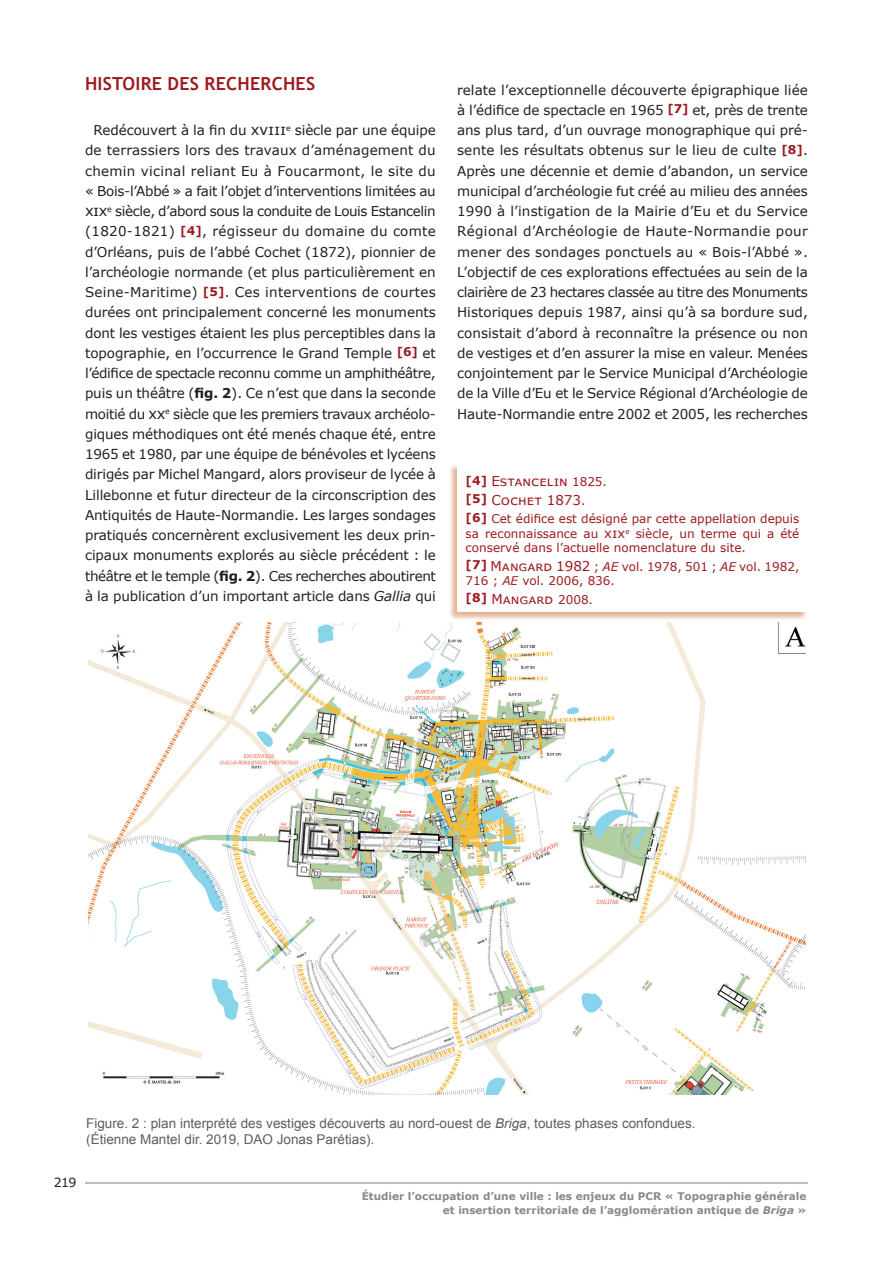
<style>
.page{position:relative;width:893px;height:1263px;background:#fff}
.page>*{position:absolute;margin:0;border:0;box-sizing:border-box;transform-origin:0 0}
.t1{font:700 18px "Trebuchet MS";letter-spacing:.015em;color:#9d1b1e}
.t2{font:13.5px/20.2px "Verdana";letter-spacing:-.01em;color:#231f20;text-align:justify}
.t3{font:13.5px/16.5px "Arial";color:#5b5f60}
.t4{font:13.5px/18.6px "Verdana";color:#9d1b1e}
.t5{font:12.6px "Verdana";color:#231f20}
.t6{font:12px/14.4px "Verdana";color:#9d1b1e;text-align:justify}
.t7{font:700 10.5px/13.5px "Verdana";color:#87898c;text-align:right}
.s1{font-size:15px}
.s2{font-weight:700;font-size:12px;color:#9d1b1e}
.s3{font-weight:700}
.s4{font-style:italic}
.s5{font-weight:700;font-size:12px}
.s6{font-size:12px}
.s7{font-size:13.5px}
</style>
<div class="page">
<hr style="left:85px;top:1182px;width:723px;height:2px;background:#bcbdc0">
<img style="left:88px;top:623px;width:718px;height:472px">
<div style="left:448px;top:463px;width:360px;height:158px;background:#c86c33;opacity:.5"></div>
<div style="left:457px;top:463px;width:351px;height:149px;background:#fff"></div>
<h1 class="t1" style="left:85px;top:72px;width:232px">HISTOIRE DES RECHERCHES</h1>
<p class="t2" style="left:85px;top:120px;width:352px;text-indent:9px">Redécouvert à la fin du <span class="s1">xviii</span><sup>e</sup> siècle par une équipe de terrassiers lors des travaux d’aménagement du chemin vicinal reliant Eu à Foucarmont, le site du « Bois-l’Abbé » a fait l’objet d’interventions limitées au <span class="s1">xix</span><sup>e</sup> siècle, d’abord sous la conduite de Louis Estancelin (1820-1821) <span class="s2">[4]</span>, régisseur du domaine du comte d’Orléans, puis de l’abbé Cochet (1872), pionnier de l’archéologie normande (et plus particulièrement en Seine-Maritime) <span class="s2">[5]</span>. Ces interventions de courtes durées ont principalement concerné les monuments dont les vestiges étaient les plus perceptibles dans la topographie, en l’occurrence le Grand Temple <span class="s2">[6]</span> et l’édifice de spectacle reconnu comme un amphithéâtre, puis un théâtre (<span class="s3">fig. 2</span>). Ce n’est que dans la seconde moitié du <span class="s1">xx</span><sup>e</sup> siècle que les premiers travaux archéolo&shy;giques méthodiques ont été menés chaque été, entre 1965 et 1980, par une équipe de bénévoles et lycéens dirigés par Michel Mangard, alors proviseur de lycée à Lillebonne et futur directeur de la circonscription des Antiquités de Haute-Normandie. Les larges sondages pratiqués concernèrent exclusivement les deux prin&shy;cipaux monuments explorés au siècle précédent : le théâtre et le temple (<span class="s3">fig. 2</span>). Ces recherches aboutirent à la publication d’un important article dans <span class="s4">Gallia</span> qui</p>
<p class="t2" style="left:457px;top:79px;width:352px">relate l’exceptionnelle découverte épigraphique liée à l’édifice de spectacle en 1965 <span class="s2">[7]</span> et, près de trente ans plus tard, d’un ouvrage monographique qui pré&shy;sente les résultats obtenus sur le lieu de culte <span class="s2">[8]</span>.<br>Après une décennie et demie d’abandon, un service municipal d’archéologie fut créé au milieu des années 1990 à l’instigation de la Mairie d’Eu et du Service Régional d’Archéologie de Haute-Normandie pour mener des sondages ponctuels au « Bois-l’Abbé ».<br>L’objectif de ces explorations effectuées au sein de la clairière de 23 hectares classée au titre des Monuments Historiques depuis 1987, ainsi qu’à sa bordure sud, consistait d’abord à reconnaître la présence ou non de vestiges et d’en assurer la mise en valeur. Menées conjointement par le Service Municipal d’Archéologie de la Ville d’Eu et le Service Régional d’Archéologie de Haute-Normandie entre 2002 et 2005, les recherches</p>
<p class="t4" style="left:466px;top:472px;width:143px"><span class="s5">[4]</span> Estancelin <span class="s6">1825. </span><span class="s5">[5]</span> Cochet 1873<span class="s6">.</span></p>
<p class="t6" style="left:466px;top:512px;width:335px"><span class="s3">[6]</span> Cet édifice est désigné par cette appellation depuis sa reconnaissance au <span class="s7">xix</span><sup>e</sup> siècle, un terme qui a été conservé dans l’actuelle nomenclature du site.</p>
<p class="t6" style="left:466px;top:559px;width:335px"><span class="s3">[7]</span> <span class="s7">Mangard 1982</span> ; <span class="s4">AE</span> vol. 1978, 501 ; <span class="s4">AE</span> vol. 1982,<br>716 ; <span class="s4">AE</span> vol. 2006, 836.</p>
<p class="t4" style="left:466px;top:589px;width:129px"><span class="s5">[8]</span> Mangard <span class="s6">2008.</span></p>
<p class="t3" style="left:86px;top:1115px;width:611px">Figure. 2 : plan interprété des vestiges découverts au nord-ouest de <span class="s4">Briga</span>, toutes phases confondues. (Étienne Mantel dir. 2019, DAO Jonas Parétias).</p>
<p class="t5" style="left:54px;top:1173px;width:24px">219</p>
<p class="t7" style="left:362px;top:1189px;width:446px">Étudier l’occupation d’une ville : les enjeux du PCR « Topographie générale et insertion territoriale de l’agglomération antique de <span class="s4">Briga</span> »</p>
</div>
